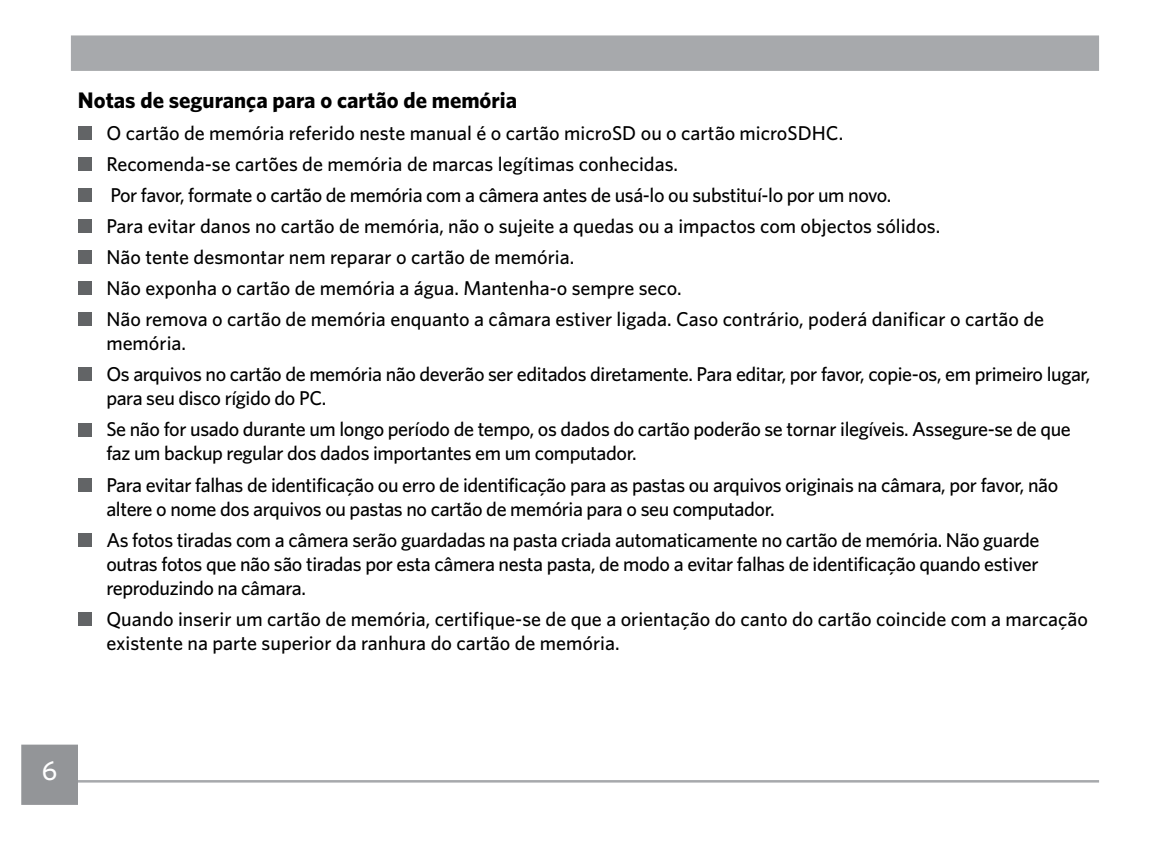
<style>
.page{position:relative;width:1170px;height:851px;background:#fff}
.page>*{position:absolute;margin:0;border:0;box-sizing:border-box;transform-origin:0 0}
.t1{font:500 27.5px "Whitney";color:#fff}
.t2{font:700 22.5px "Whitney";color:#000}
.t3{font:500 20px/31px "Whitney";letter-spacing:-.02em;color:#000}
.t4{font:500 20px/31px "Whitney";color:#000}
</style>
<div class="page">
<div style="left:71px;top:35px;width:1027px;height:36px;background:#a7a9ac;border:2px solid #a7a9ac"></div>
<hr style="left:78px;top:780px;width:1020px;height:2px;background:#a7a9ac">
<div style="left:21px;top:744px;width:57px;height:60px;background:#939598;border:2px solid #939598"></div>
<div style="left:78px;top:126px;width:14px;height:13px;background:#626466"></div>
<div style="left:78px;top:157px;width:14px;height:14px;background:#626466"></div>
<div style="left:78px;top:188px;width:14px;height:14px;background:#626466"></div>
<div style="left:78px;top:219px;width:14px;height:14px;background:#626466"></div>
<div style="left:78px;top:250px;width:14px;height:14px;background:#626466"></div>
<div style="left:78px;top:281px;width:14px;height:14px;background:#626466"></div>
<div style="left:78px;top:312px;width:14px;height:14px;background:#626466"></div>
<div style="left:78px;top:367px;width:14px;height:14px;background:#626466"></div>
<div style="left:78px;top:422px;width:14px;height:14px;background:#626466"></div>
<div style="left:78px;top:477px;width:14px;height:14px;background:#626466"></div>
<div style="left:78px;top:533px;width:14px;height:13px;background:#626466"></div>
<div style="left:78px;top:612px;width:14px;height:13px;background:#626466"></div>
<p class="t2" style="left:78px;top:87px;width:441px">Notas de segurança para o cartão de memória</p>
<p class="t4" style="left:106px;top:116px;width:939px">O cartão de memória referido neste manual é o cartão microSD ou o cartão microSDHC.<br>Recomenda-se cartões de memória de marcas legítimas conhecidas.<br>Por favor, formate o cartão de memória com a câmera antes de usá-lo ou substituí-lo por um novo.<br>Para evitar danos no cartão de memória, não o sujeite a quedas ou a impactos com objectos sólidos.<br>Não tente desmontar nem reparar o cartão de memória.<br>Não exponha o cartão de memória a água. Mantenha-o sempre seco.<br>Não remova o cartão de memória enquanto a câmara estiver ligada. Caso contrário, poderá danificar o cartão de</p>
<p class="t3" style="left:106px;top:327px;width:985px">memória.<br>Os arquivos no cartão de memória não deverão ser editados diretamente. Para editar, por favor, copie-os, em primeiro lugar,</p>
<p class="t3" style="left:106px;top:382px;width:965px">para seu disco rígido do PC.<br>Se não for usado durante um longo período de tempo, os dados do cartão poderão se tornar ilegíveis. Assegure-se de que</p>
<p class="t3" style="left:106px;top:437px;width:953px">faz um backup regular dos dados importantes em um computador.<br>Para evitar falhas de identificação ou erro de identificação para as pastas ou arquivos originais na câmara, por favor, não</p>
<p class="t3" style="left:106px;top:492px;width:934px">altere o nome dos arquivos ou pastas no cartão de memória para o seu computador.<br>As fotos tiradas com a câmera serão guardadas na pasta criada automaticamente no cartão de memória. Não guarde</p>
<p class="t3" style="left:106px;top:551px;width:933px;line-height:24px">outras fotos que não são tiradas por esta câmera nesta pasta, de modo a evitar falhas de identificação quando estiver reproduzindo na câmara.</p>
<p class="t4" style="left:106px;top:606px;width:983px;line-height:24px">Quando inserir um cartão de memória, certifique-se de que a orientação do canto do cartão coincide com a marcação existente na parte superior da ranhura do cartão de memória.</p>
<h1 class="t1" style="left:42px;top:753px;width:17px">6</h1>
</div>
